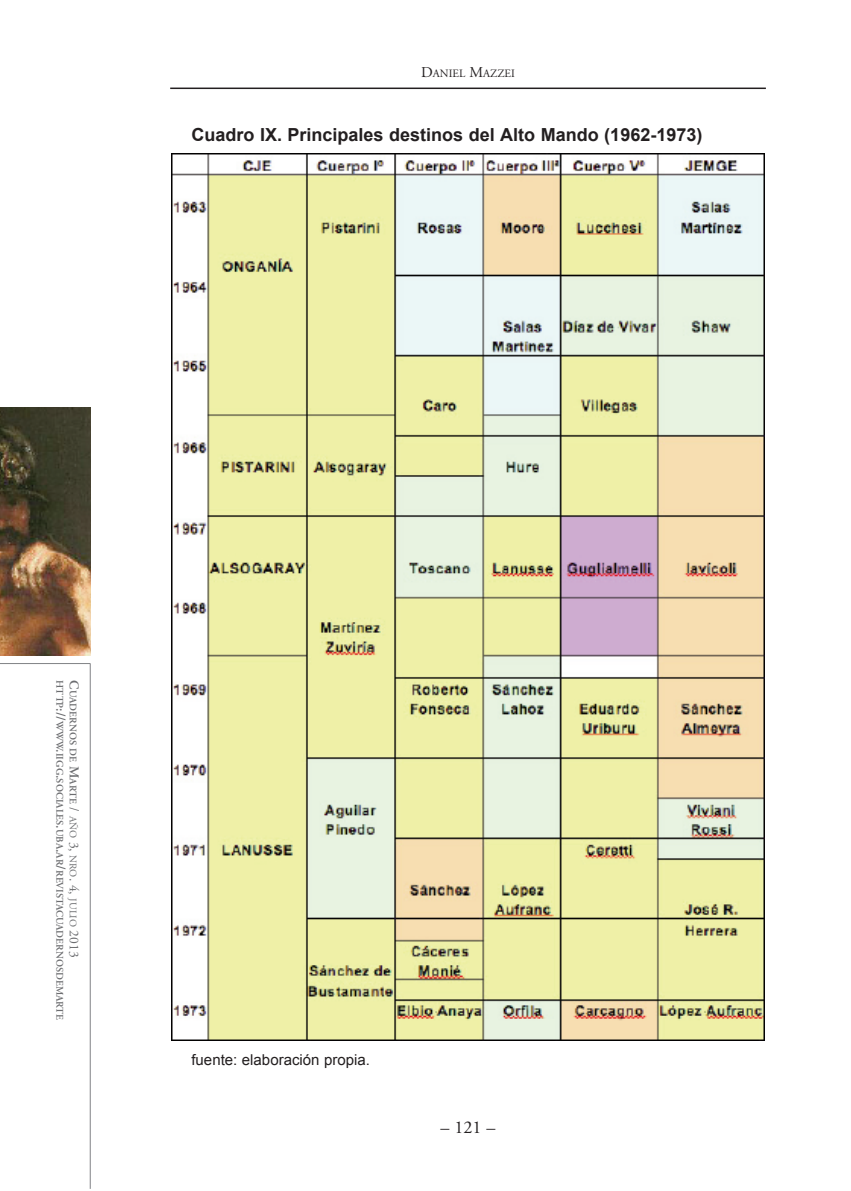
<style>
.page{position:relative;width:851px;height:1191px;background:#fff}
.page>*{position:absolute;margin:0;border:0;box-sizing:border-box;transform-origin:0 0}
.t1{font:700 18px "Arial";color:#231f20}
.t2{font:18px "Adobe Garamond";color:#231f20}
.t3{font:15px "Arial";color:#231f20}
.t4{font:11.25px "Adobe Garamond";color:#231f20}
.t5{font:600 10.2px/13.4px "Adobe Garamond";color:#6c6d70}
.s1{font-size:15px}
.s2{font-size:13.5px}
.s3{font-weight:400;font-size:13.5px}
.s4{font-weight:400}
</style>
<div class="page">
<hr style="left:170px;top:88px;width:595px;height:1px;background:#231f20">
<hr style="left:90px;top:663px;width:1px;height:525px;background:#808285">
<hr style="left:0;top:663px;width:90px;height:1px;background:#808285">
<img style="left:0;top:407px;width:90px;height:248px">
<img style="left:171px;top:153px;width:593px;height:887px">
<p class="t4" style="left:421px;top:69px;width:95px"><span class="s1">D</span>ANIEL <span class="s1">M</span>AZZEI</p>
<h1 class="t1" style="left:191px;top:124px;width:512px">Cuadro IX. Principales destinos del Alto Mando (1962-1973)</h1>
<p class="t5" style="left:79px;top:680px;width:341px;rotate:90deg"><span class="s2">C</span>UADERNOS DE <span class="s2">M</span>ARTE <span class="s3">/</span> <span class="s4">AÑO</span> <span class="s3">3,</span> <span class="s4">NRO</span><span class="s3">. 4,</span> <span class="s4">JULIO</span> <span class="s3">2013<br></span>HTTP<span class="s2">://</span>WWW<span class="s2">.</span>IIGG<span class="s2">.</span>SOCIALES<span class="s2">.</span>UBA<span class="s2">.</span>AR<span class="s2">/</span>REVISTACUADERNOSDEMARTE</p>
<h2 class="t3" style="left:191px;top:1051px;width:180px">fuente: elaboración propia.</h2>
<h1 class="t2" style="left:440px;top:1119px;width:56px">– 121 –</h1>
</div>
